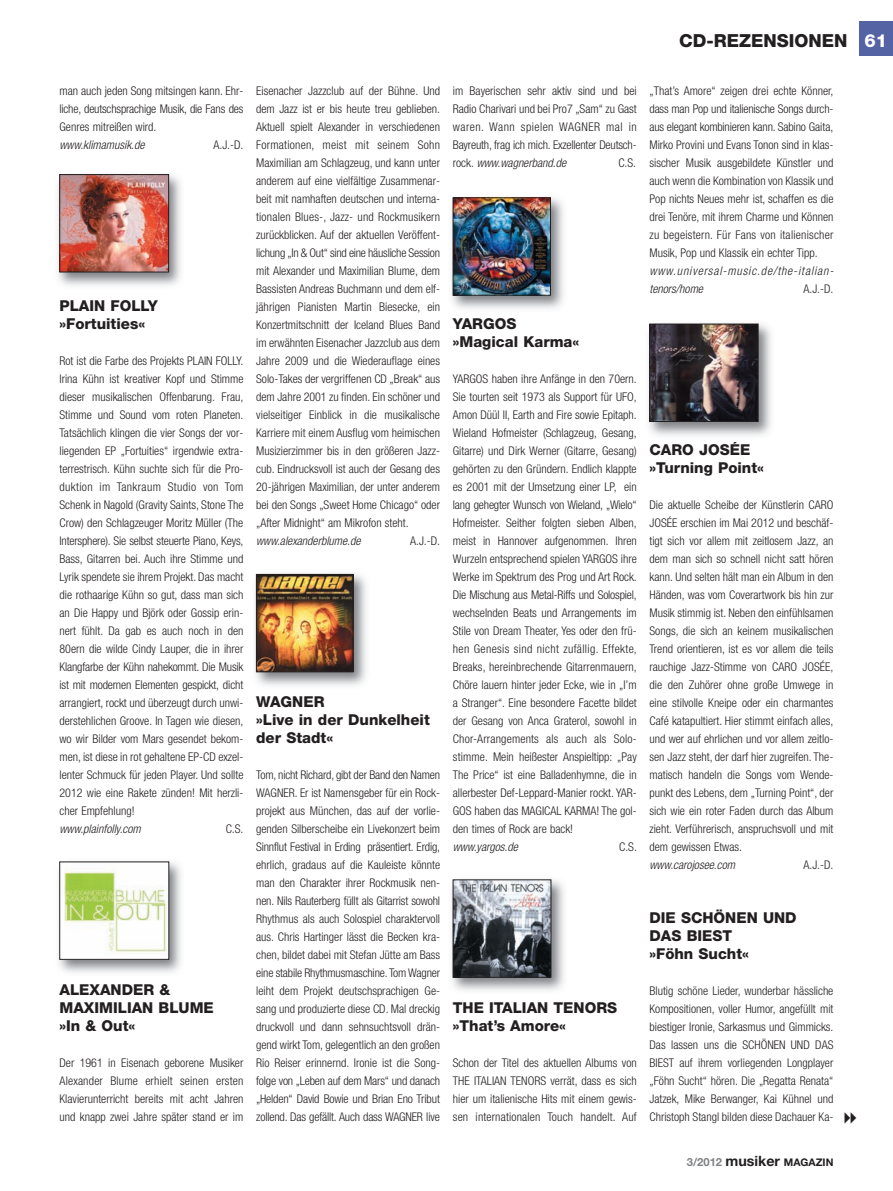
<style>
.page{position:relative;width:893px;height:1191px;background:#fff}
.page>*{position:absolute;margin:0;border:0;box-sizing:border-box;transform-origin:0 0}
.t1{font:800 18px "Helvetica Neue";color:#231f20}
.t2{font:800 15px/18px "Helvetica Neue";color:#231f20}
.t3{font:700 14.25px "Helvetica Neue";color:#231f20}
.t4{font:300 condensed 12px/18px "Helvetica Neue";color:#231f20}
.s1{color:#fff}
.s2{font-style:italic}
.s3{font-size:11.25px;color:#808285}
.s4{font-size:10.5px}
</style>
<div class="page">
<div style="left:859px;top:21px;width:34px;height:34px;background:#5463a4"></div>
<img style="left:57px;top:174px;width:124px;height:112px">
<img style="left:62px;top:176px;width:105px;height:94px">
<div style="left:60px;top:174px;width:109px;height:98px;border:1px solid #231f20"></div>
<img style="left:58px;top:861px;width:123px;height:112px">
<img style="left:62px;top:863px;width:105px;height:94px">
<img style="left:255px;top:573px;width:111px;height:113px">
<img style="left:258px;top:576px;width:93px;height:94px">
<div style="left:256px;top:574px;width:97px;height:98px;border:1px solid #231f20"></div>
<img style="left:451px;top:197px;width:113px;height:112px">
<img style="left:455px;top:200px;width:94px;height:93px">
<div style="left:453px;top:198px;width:98px;height:97px;border:1px solid #231f20"></div>
<img style="left:451px;top:879px;width:113px;height:112px">
<img style="left:455px;top:881px;width:94px;height:94px">
<div style="left:453px;top:879px;width:98px;height:98px;border:1px solid #231f20"></div>
<img style="left:648px;top:323px;width:123px;height:113px">
<img style="left:651px;top:326px;width:105px;height:94px">
<div style="left:649px;top:324px;width:109px;height:98px;border:1px solid #231f20"></div>
<p class="t1" style="left:679px;top:34px;width:209px">CD-REZENSIONEN <span class="s1">61</span></p>
<p class="t4" style="left:60px;top:82px;width:185px">man auch jeden Song mitsingen kann. Ehr - liche, deutschsprachige Musik, die Fans des<br>Genres mitreißen wird. <span class="s2">www.klimamusik.de</span></p>
<p class="t4" style="left:213px;top:136px;width:31px">A.J.-D.</p>
<p class="t2" style="left:60px;top:298px;width:100px">PLAIN FOLLY »Fortuities«</p>
<p class="t4" style="left:60px;top:352px;width:185px">Rot ist die Farbe des Projekts PLAIN FOLLY.<br>Irina Kühn ist kreativer Kopf und Stimme dieser musikalischen Offenbarung. Frau, Stimme und Sound vom roten Planeten.<br>Tatsächlich klingen die vier Songs der vor&shy;liegenden EP „Fortuities“ irgendwie extra&shy;terrestrisch. Kühn suchte sich für die Pro - duktion im Tankraum Studio von Tom Schenk in Nagold (Gravity Saints, Stone The Crow) den Schlagzeuger Moritz Müller (The Intersphere). Sie selbst steuerte Piano, Keys, Bass, Gitarren bei. Auch ihre Stimme und Lyrik spendete sie ihrem Projekt. Das macht die rothaarige Kühn so gut, dass man sich an Die Happy und Björk oder Gossip erin&shy;nert fühlt. Da gab es auch noch in den 80ern die wilde Cindy Lauper, die in ihrer Klangfarbe der Kühn nahekommt. Die Musik ist mit modernen Elementen gespickt, dicht arrangiert, rockt und überzeugt durch unwi&shy;derstehlichen Groove. In Tagen wie diesen, wo wir Bilder vom Mars gesendet bekom&shy;men, ist diese in rot gehaltene EP-CD exzel&shy;lenter Schmuck für jeden Player. Und sollte 2012 wie eine Rakete zünden! Mit herzli&shy;cher Empfehlung!<br><span class="s2">www.plainfolly.com</span></p>
<p class="t4" style="left:226px;top:820px;width:19px">C.S.</p>
<p class="t2" style="left:60px;top:982px;width:156px">ALEXANDER &amp;<br>MAXIMILIAN BLUME »In &amp; Out«</p>
<p class="t4" style="left:60px;top:1054px;width:185px;text-align:justify">Der 1961 in Eisenach geborene Musiker Alexander Blume erhielt seinen ersten Klavierunterricht bereits mit acht Jahren und knapp zwei Jahre später stand er im</p>
<p class="t4" style="left:256px;top:82px;width:185px">Eisenacher Jazzclub auf der Bühne. Und dem Jazz ist er bis heute treu geblieben.<br>Aktuell spielt Alexander in verschiedenen Formationen, meist mit seinem Sohn Maximilian am Schlagzeug, und kann unter anderem auf eine vielfältige Zusammen ar - beit mit namhaften deutschen und interna&shy;tionalen Blues-, Jazz- und Rockmusikern zurück blicken. Auf der aktuellen Veröffent - lichung „In &amp; Out“ sind eine häusliche Session mit Alexander und Maximilian Blume, dem Bassisten Andreas Buchmann und dem elf&shy;jährigen Pianisten Martin Biesecke, ein Kon zertmitschnitt der Iceland Blues Band im erwähnten Eisenacher Jazzclub aus dem Jahre 2009 und die Wiederauflage eines Solo-Takes der vergriffenen CD „Break“ aus dem Jahre 2001 zu finden. Ein schöner und vielseitiger Einblick in die musikalische Karriere mit einem Ausflug vom heimischen Musizierzimmer bis in den größeren Jazz&shy;cub. Eindrucksvoll ist auch der Gesang des 20-jährigen Maximilian, der unter anderem bei den Songs „Sweet Home Chicago“ oder „After Midnight“ am Mikrofon steht. <span class="s2">www.alexanderblume.de</span></p>
<p class="t4" style="left:410px;top:532px;width:31px">A.J.-D.</p>
<p class="t2" style="left:256px;top:694px;width:175px">WAGNER<br>»Live in der Dunkelheit der Stadt«</p>
<p class="t4" style="left:256px;top:766px;width:185px;text-align:justify">Tom, nicht Richard, gibt der Band den Namen WAGNER. Er ist Namensgeber für ein Rock - projekt aus München, das auf der vorlie&shy;genden Silberscheibe ein Livekonzert beim Sinnflut Festival in Erding präsentiert. Erdig, ehrlich, gradaus auf die Kauleiste könnte man den Charakter ihrer Rockmusik nen&shy;nen. Nils Rauterberg füllt als Gitarrist sowohl Rhythmus als auch Solospiel charaktervoll aus. Chris Hartinger lässt die Becken kra&shy;chen, bildet dabei mit Stefan Jütte am Bass eine stabile Rhythmusmaschine. Tom Wagner leiht dem Projekt deutschsprachigen Ge - sang und produzierte diese CD. Mal dreckig druckvoll und dann sehnsuchtsvoll drän&shy;gend wirkt Tom, gelegentlich an den großen Rio Reiser erinnernd. Ironie ist die Song - folge von „Leben auf dem Mars“ und danach „Helden“ David Bowie und Brian Eno Tribut zollend. Das gefällt. Auch dass WAGNER live</p>
<p class="t4" style="left:453px;top:82px;width:185px;text-align:justify">im Bayerischen sehr aktiv sind und bei Radio Charivari und bei Pro7 „Sam“ zu Gast waren. Wann spielen WAGNER mal in Bayreuth, frag ich mich. Exzellenter Deutsch - r o c k . <span class="s2">www.wagnerband.de</span></p>
<p class="t4" style="left:618px;top:154px;width:19px">C.S.</p>
<p class="t2" style="left:453px;top:316px;width:128px">YARGOS »Magical Karma«</p>
<p class="t4" style="left:453px;top:370px;width:185px">YARGOS haben ihre Anfänge in den 70ern.<br>Sie tourten seit 1973 als Support für UFO, Amon Düül II, Earth and Fire sowie Epitaph.<br>Wieland Hofmeister (Schlagzeug, Gesang, Gitarre) und Dirk Werner (Gitarre, Gesang) gehörten zu den Gründern. Endlich klappte es 2001 mit der Umsetzung einer LP, ein lang gehegter Wunsch von Wieland, „Wielo“ Hofmeister. Seither folgten sieben Alben, meist in Hannover aufgenommen. Ihren Wurzeln entsprechend spielen YARGOS ihre Werke im Spektrum des Prog und Art Rock.<br>Die Mischung aus Metal-Riffs und Solospiel, wechselnden Beats und Arrangements im Stile von Dream Theater, Yes oder den frü&shy;hen Genesis sind nicht zufällig. Effekte, Breaks, hereinbrechende Gitarrenmauern, Chöre lauern hinter jeder Ecke, wie in „I’m a Stranger“. Eine besondere Facette bildet der Gesang von Anca Graterol, sowohl in Chor-Arrangements als auch als Solo - stimme. Mein heißester Anspieltipp: „Pay The Price“ ist eine Balladenhymne, die in allerbester Def-Leppard-Manier rockt. YAR-GOS haben das MAGICAL KARMA! The gol&shy;den times of Rock are back! <span class="s2">www.yargos.de</span></p>
<p class="t4" style="left:619px;top:838px;width:19px">C.S.</p>
<p class="t2" style="left:453px;top:1000px;width:166px">THE ITALIAN TENORS »That’s Amore«</p>
<p class="t4" style="left:453px;top:1054px;width:185px;text-align:justify">Schon der Titel des aktuellen Albums von THE ITALIAN TENORS verrät, dass es sich hier um italienische Hits mit einem gewis&shy;sen internationalen Touch handelt. Auf</p>
<p class="t4" style="left:649px;top:82px;width:188px">„That’s Amore“ zeigen drei echte Könner, dass man Pop und italienische Songs durch&shy;aus elegant kombinieren kann. Sabino Gaita, Mirko Provini und Evans Tonon sind in klas&shy;sischer Musik ausgebildete Künstler und auch wenn die Kombination von Klassik und Pop nichts Neues mehr ist, schaffen es die drei Tenöre, mit ihrem Charme und Können zu begeistern. Für Fans von italienischer Musik, Pop und Klassik ein echter Tipp. <span class="s2">www.universal-music.de/the-italian&shy;tenors/home</span></p>
<p class="t4" style="left:803px;top:280px;width:31px">A.J.-D.</p>
<p class="t2" style="left:649px;top:442px;width:116px">CARO JOSÉE »Turning Point«</p>
<p class="t4" style="left:649px;top:496px;width:185px">Die aktuelle Scheibe der Künstlerin CARO JOSÉE erschien im Mai 2012 und beschäf&shy;tigt sich vor allem mit zeitlosem Jazz, an dem man sich so schnell nicht satt hören kann. Und selten hält man ein Album in den Händen, was vom Coverartwork bis hin zur Musik stimmig ist. Neben den einfühlsamen Songs, die sich an keinem musikalischen Trend orientieren, ist es vor allem die teils rauchige Jazz-Stimme von CARO JOSÉE, die den Zuhörer ohne große Umwege in eine stilvolle Kneipe oder ein charmantes Café katapultiert. Hier stimmt einfach alles, und wer auf ehrlichen und vor allem zeitlo&shy;sen Jazz steht, der darf hier zugreifen. The - ma tisch handeln die Songs vom Wende - punkt des Lebens, dem „Turning Point“, der sich wie ein roter Faden durch das Album zieht. Verführerisch, anspruchsvoll und mit dem gewissen Etwas.<br><span class="s2">www.carojosee.com</span></p>
<p class="t2" style="left:649px;top:910px;width:149px">DIE SCHÖNEN UND<br>DAS BIEST<br>»Föhn Sucht«</p>
<p class="t4" style="left:649px;top:982px;width:185px;text-align:justify">Blutig schöne Lieder, wunderbar hässliche Kompositionen, voller Humor, angefüllt mit biestiger Ironie, Sarkasmus und Gimmicks.<br>Das lassen uns die SCHÖNEN UND DAS BIEST auf ihrem vorliegenden Longplayer „Föhn Sucht“ hören. Die „Regatta Renata“ Jatzek, Mike Berwanger, Kai Kühnel und Christoph Stangl bilden diese Dachauer Ka -</p>
<p class="t4" style="left:803px;top:856px;width:31px">A.J.-D.</p>
<p class="t3" style="left:687px;top:1155px;width:148px"><span class="s3">3/2012</span> musiker <span class="s4">MAGAZIN</span></p>
</div>
